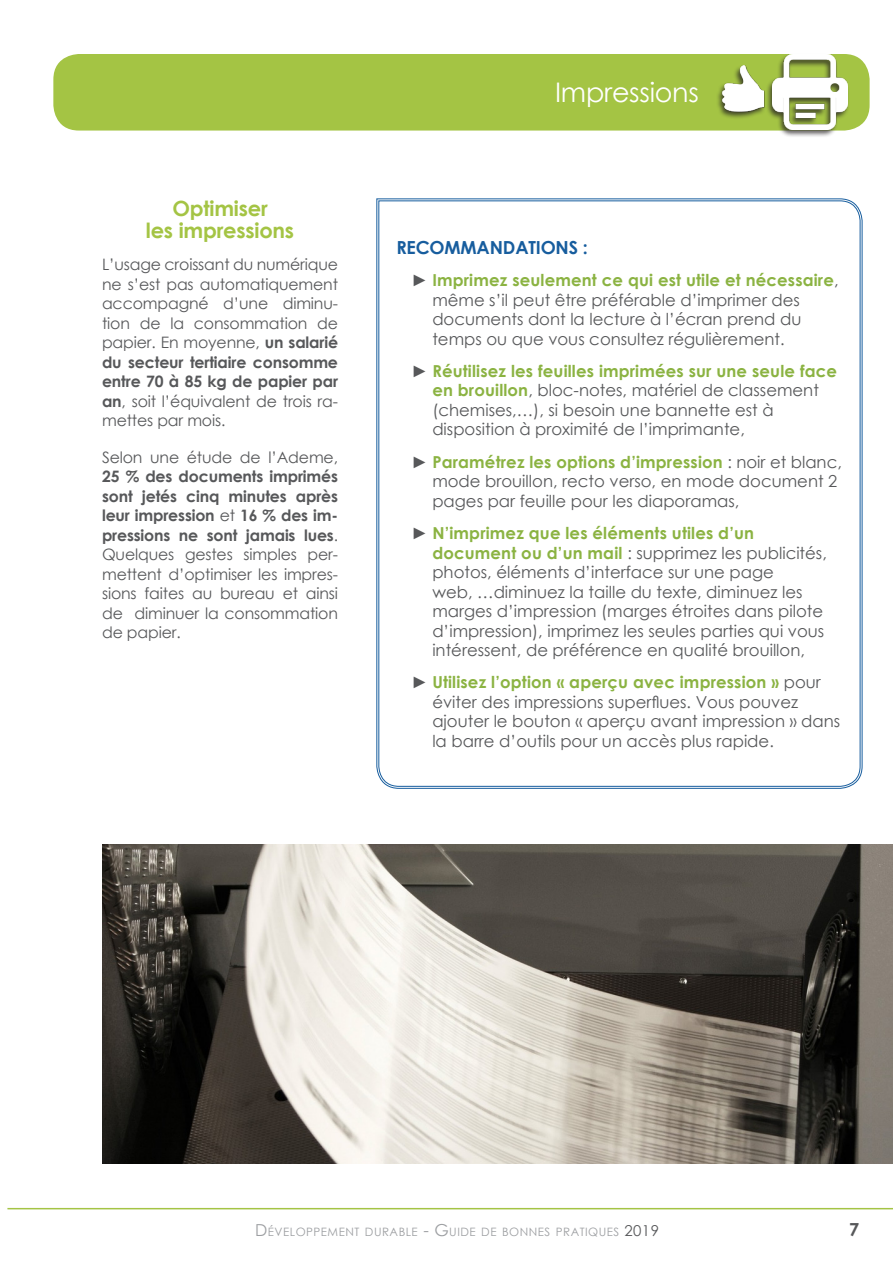
<style>
.page{position:relative;width:893px;height:1263px;background:#fff}
.page>*{position:absolute;margin:0;border:0;box-sizing:border-box;transform-origin:0 0}
.t1{font:27px "Century Gothic";letter-spacing:-.01em;color:#fff}
.t2{font:700 21px/22.5px "Century Gothic";letter-spacing:-.01em;color:#a4c444;text-align:center}
.t3{font:700 18px "Century Gothic";letter-spacing:-.01em;color:#175d9e}
.t4{font:700 18px "Century Gothic";color:#57585a}
.t5{font:16.5px/19.5px "Century Gothic";color:#57585a}
.t6{font:15.75px/19.5px "Century Gothic";letter-spacing:-.01em;color:#57585a;text-align:justify}
.t7{font:11.55px "Century Gothic";letter-spacing:.045em;color:#9d9fa2}
.s1{font-weight:700}
.s2{font-weight:700;color:#8bb342}
.s3{font-size:16.5px}
.s4{font-size:15px;color:#57585a}
</style>
<div class="page">
<div style="left:53px;top:54px;width:817px;height:77px;background:#a4c444;border-radius:26px"></div>
<hr style="left:7px;top:1208px;width:886px;height:1px;background:#a4c444">
<img style="left:102px;top:844px;width:791px;height:319px">
<div style="left:765px;top:53px;width:85px;height:85px;background:#231f20;opacity:.75"></div>
<img style="left:773px;top:55px;width:75px;height:75px">
<div style="left:715px;top:65px;width:51px;height:55px;background:#a4c444"></div>
<img style="left:717px;top:66px;width:56px;height:57px">
<svg style="left:378px;top:200px;width:483px;height:587px"></svg>
<p class="t2" style="left:146px;top:196px;width:150px">Optimiser<br>les impressions</p>
<p class="t6" style="left:102px;top:255px;width:238px">L’usage croissant du numérique ne s’est pas automatiquement accompagné d’une diminu&shy;tion de la consommation de papier. En moyenne, <span class="s1">un salarié du secteur tertiaire consomme entre 70 à 85 kg de papier par an</span>, soit l’équivalent de trois ra&shy;mettes par mois.</p>
<p class="t6" style="left:102px;top:447px;width:238px">Selon une étude de l’Ademe,</p>
<p class="t6" style="left:102px;top:467px;width:237px"><span class="s1">25 % des documents imprimés sont jetés cinq minutes après leur impression</span> et <span class="s1">16 % des im&shy;pressions ne sont jamais lues</span>.<br>Quelques gestes simples per&shy;mettent d’optimiser les impres&shy;sions faites au bureau et ainsi de diminuer la consommation de papier.</p>
<h1 class="t1" style="left:555px;top:74px;width:145px">Impressions</h1>
<p class="t3" style="left:396px;top:234px;width:193px">RECOMMANDATIONS :</p>
<p class="t5" style="left:432px;top:270px;width:408px;text-indent:-21px">► <span class="s2">Imprimez seulement ce qui est utile et nécessaire</span>, même s’il peut être préférable d’imprimer des documents dont la lecture à l’écran prend du temps ou que vous consultez régulièrement.</p>
<p class="t5" style="left:432px;top:361px;width:406px;text-indent:-21px">► <span class="s2">Réutilisez les feuilles imprimées sur une seule face en brouillon</span>, bloc-notes, matériel de classement (chemises,…), si besoin une bannette est à disposition à proximité de l’imprimante,</p>
<p class="t5" style="left:432px;top:452px;width:411px;text-indent:-21px">► <span class="s2">Paramétrez les options d’impression</span> : noir et blanc, mode brouillon, recto verso, en mode document 2 pages par feuille pour les diaporamas,</p>
<p class="t5" style="left:432px;top:523px;width:396px;text-indent:-21px">► <span class="s2">N’imprimez que les éléments utiles d’un document ou d’un mail</span> : supprimez les publicités, photos, éléments d’interface sur une page<br>web, …diminuez la taille du texte, diminuez les marges d’impression (marges étroites dans pilote d’impression), imprimez les seules parties qui vous intéressent, de préférence en qualité brouillon,</p>
<p class="t5" style="left:432px;top:672px;width:409px;text-indent:-21px">► <span class="s2">Utilisez l’option « aperçu avec impression »</span> pour éviter des impressions superflues. Vous pouvez ajouter le bouton « aperçu avant impression » dans la barre d’outils pour un accès plus rapide.</p>
<p class="t7" style="left:255px;top:1224px;width:405px"><span class="s3">D</span>ÉVELOPPEMENT DURABLE <span class="s3">- G</span>UIDE DE BONNES PRATIQUES <span class="s4">2019</span></p>
<p class="t4" style="left:849px;top:1216px;width:12px">7</p>
</div>
